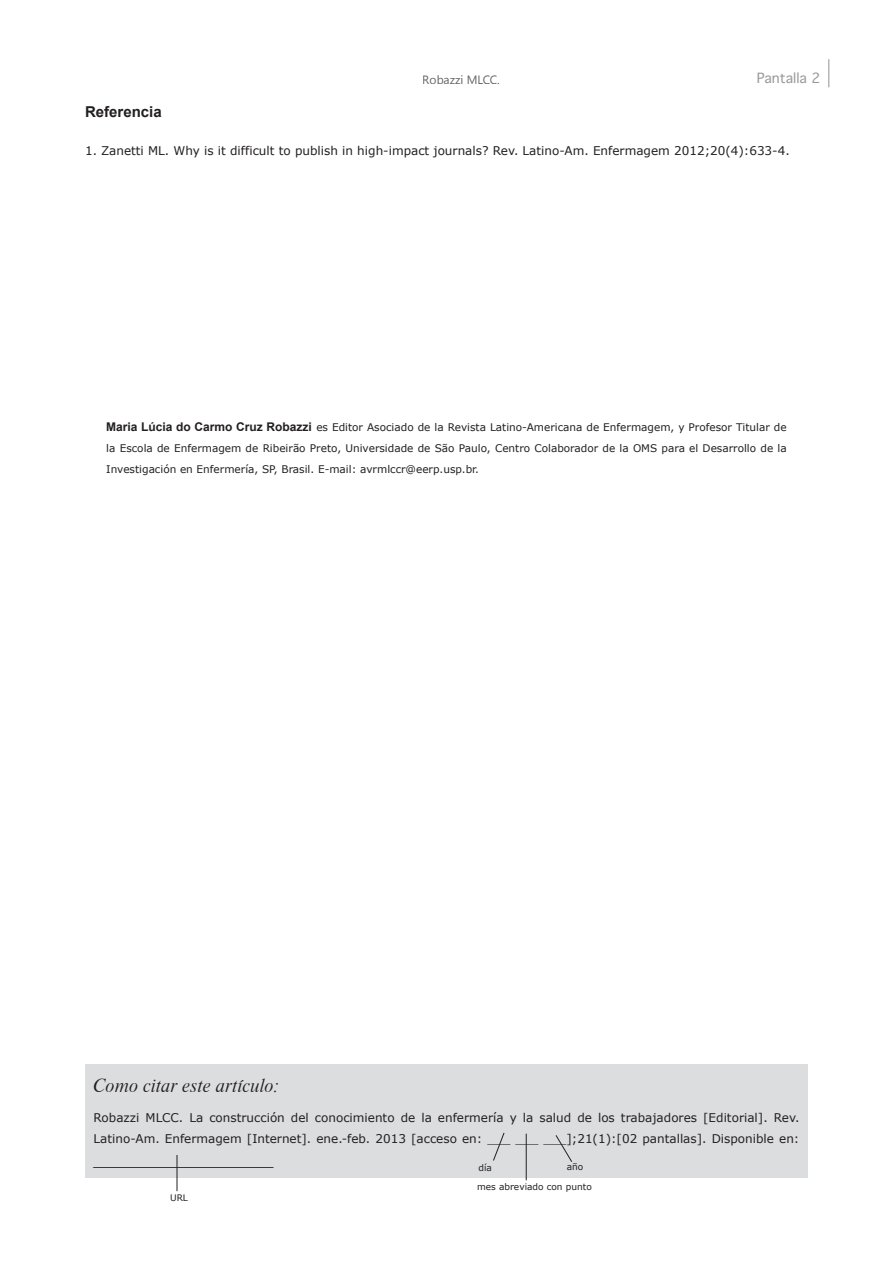
<style>
.page{position:relative;width:893px;height:1263px;background:#fff}
.page>*{position:absolute;margin:0;border:0;box-sizing:border-box;transform-origin:0 0}
.t1{font:18px "Dutch 801 BT Italic Headline";letter-spacing:.02em;color:#231f20}
.t2{font:18px "Times New Roman";color:#231f20}
._13__Seção{font:700 15px "Arial";color:#231f20}
.t3{font:13.5px "Geneva";color:#6c6d70}
._18__Referências{font:12px/21px "Verdana";color:#231f20}
.t4{font:12px "Segoe UI";color:#231f20}
.t5{font:10.5px/21px "Verdana";color:#231f20;text-align:justify}
._18__Referências-2{font:9px "Verdana";color:#231f20}
.s1{font-family:"Arial";font-weight:700;font-size:12px}
</style>
<div class="page">
<svg style="left:828px;top:59px;width:1px;height:28px"></svg>
<div style="left:85px;top:1064px;width:723px;height:114px;background:#dcdddf"></div>
<hr style="left:177px;top:1155px;width:1px;height:36px;background:#231f20">
<svg style="left:493px;top:1132px;width:12px;height:29px"></svg>
<hr style="left:526px;top:1134px;width:1px;height:46px;background:#231f20">
<svg style="left:555px;top:1135px;width:17px;height:27px"></svg>
<p class="t4" style="left:423px;top:71px;width:79px">Robazzi MLCC.</p>
<p class="t3" style="left:756px;top:70px;width:65px">Pantalla 2</p>
<p class="_13__Seção" style="left:85px;top:102px;width:78px">Referencia</p>
<p class="_18__Referências" style="left:85px;top:140px;width:706px">1. Zanetti ML. Why is it difficult to publish in high-impact journals? Rev. Latino-Am. Enfermagem 2012;20(4):633-4.</p>
<p class="t5" style="left:106px;top:416px;width:682px"><span class="s1">Maria Lúcia do Carmo Cruz Robazzi</span> es Editor Asociado de la Revista Latino-Americana de Enfermagem, y Profesor Titular de la Escola de Enfermagem de Ribeirão Preto, Universidade de São Paulo, Centro Colaborador de la OMS para el Desarrollo de la Investigación en Enfermería, SP, Brasil. E-mail: avrmlccr@eerp.usp.br.</p>
<p class="t1" style="left:94px;top:1075px;width:187px">Como citar este artículo:</p>
<p class="_18__Referências" style="left:94px;top:1106px;width:707px">Robazzi MLCC. La construcción del conocimiento de la enfermería y la salud de los trabajadores [Editorial]. Rev.<br>Latino-Am. Enfermagem [Internet]. ene.-feb. 2013 [acceso en: ___ ___ ___];21(1):[02 pantallas]. Disponible en:</p>
<p class="t2" style="left:94px;top:1145px;width:181px">____________________</p>
<p class="_18__Referências-2" style="left:170px;top:1192px;width:19px">URL</p>
<p class="_18__Referências-2" style="left:567px;top:1161px;width:18px">año</p>
<p class="_18__Referências-2" style="left:478px;top:1161px;width:15px">día</p>
<p class="_18__Referências-2" style="left:477px;top:1181px;width:116px">mes abreviado con punto</p>
</div>
